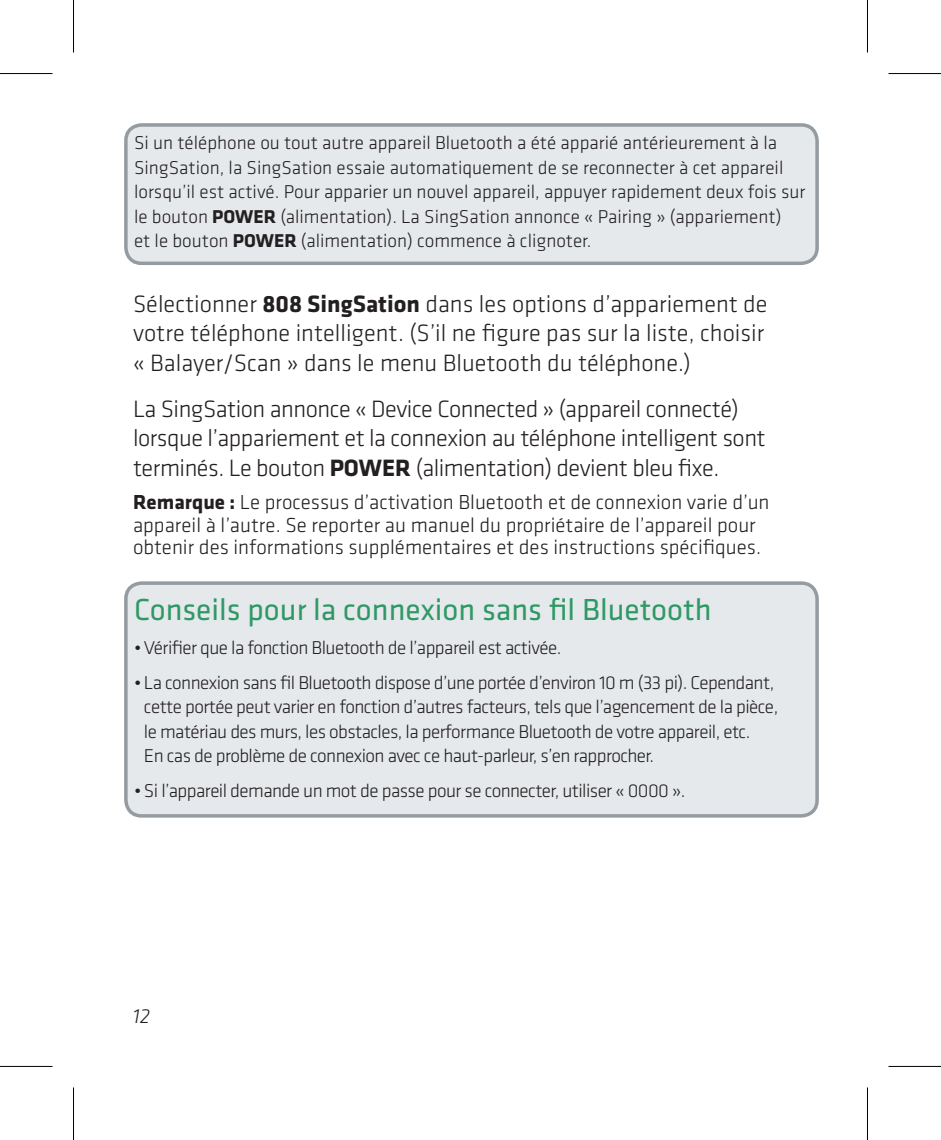
<style>
.page{position:relative;width:941px;height:1140px;background:#fff}
.page>*{position:absolute;margin:0;border:0;box-sizing:border-box;transform-origin:0 0}
.t1{font:31.5px "Klavika";color:#2f9966}
.t2{font:300 24.5px/29.8px "Klavika";letter-spacing:-.02em;color:#231f20}
.t3{font:300 24.5px/29.8px "Klavika";color:#231f20}
.t4{font:300 21px/22.8px "Klavika";color:#231f20}
.t5{font:italic 300 21px "Klavika";color:#231f20}
.t6{font:300 19.25px/24.5px "Klavika";letter-spacing:-.03em;color:#231f20}
.t7{font:300 19.25px/24.5px "Klavika";color:#231f20}
.s1{font-weight:700}
</style>
<div class="page">
<div style="left:126px;top:125px;width:691px;height:138px;background:#e6e9eb;border-radius:16px"></div>
<div style="left:124px;top:123px;width:695px;height:142px;border:4px solid #959ca1;border-radius:16px"></div>
<div style="left:126px;top:583px;width:691px;height:232px;background:#e6e9eb;border-radius:16px"></div>
<div style="left:124px;top:581px;width:695px;height:236px;border:4px solid #959ca1;border-radius:16px"></div>
<div style="left:0;top:71px;width:52px;height:5px;background:#f8f8f8"></div>
<div style="left:888px;top:71px;width:53px;height:5px;background:#f8f8f8"></div>
<svg style="left:0;top:1066px;width:52px;height:1px"></svg>
<svg style="left:888px;top:1066px;width:53px;height:1px"></svg>
<hr style="left:0;top:73px;width:52px;height:1px;background:#000">
<hr style="left:888px;top:73px;width:53px;height:1px;background:#000">
<hr style="left:0;top:1065px;width:52px;height:1px;background:#000">
<hr style="left:888px;top:1065px;width:53px;height:1px;background:#000">
<hr style="left:73px;top:0;width:1px;height:53px;background:#000">
<hr style="left:73px;top:1087px;width:1px;height:52px;background:#000">
<hr style="left:867px;top:0;width:1px;height:53px;background:#000">
<hr style="left:867px;top:1087px;width:1px;height:52px;background:#000">
<p class="t7" style="left:134px;top:130px;width:673px">Si un téléphone ou tout autre appareil Bluetooth a été apparié antérieurement à la SingSation, la SingSation essaie automatiquement de se reconnecter à cet appareil lorsqu’il est activé. Pour apparier un nouvel appareil, appuyer rapidement deux fois sur le bouton <span class="s1">POWER</span> (alimentation). La SingSation annonce « Pairing » (appariement)<br>et le bouton <span class="s1">POWER</span> (alimentation) commence à clignoter.</p>
<p class="t3" style="left:133px;top:288px;width:636px">Sélectionner <span class="s1">808 SingSation</span> dans les options d’appariement de votre téléphone intelligent. (S’il ne figure pas sur la liste, choisir « Balayer/Scan » dans le menu Bluetooth du téléphone.)</p>
<p class="t2" style="left:133px;top:393px;width:634px">La SingSation annonce « Device Connected » (appareil connecté) lorsque l’appariement et la connexion au téléphone intelligent sont terminés. Le bouton <span class="s1">POWER</span> (alimentation) devient bleu fixe.</p>
<p class="t4" style="left:133px;top:490px;width:638px"><span class="s1">Remarque :</span> Le processus d’activation Bluetooth et de connexion varie d’un appareil à l’autre. Se reporter au manuel du propriétaire de l’appareil pour obtenir des informations supplémentaires et des instructions spécifiques.</p>
<h1 class="t1" style="left:134px;top:588px;width:579px">Conseils pour la connexion sans fil Bluetooth</h1>
<p class="t6" style="left:134px;top:635px;width:429px">• Vérifier que la fonction Bluetooth de l’appareil est activée.</p>
<p class="t6" style="left:144px;top:669px;width:636px;text-indent:-10px">• La connexion sans fil Bluetooth dispose d’une portée d’environ 10 m (33 pi). Cependant, cette portée peut varier en fonction d’autres facteurs, tels que l’agencement de la pièce, le matériau des murs, les obstacles, la performance Bluetooth de votre appareil, etc.<br>En cas de problème de connexion avec ce haut-parleur, s’en rapprocher.</p>
<p class="t6" style="left:134px;top:777px;width:553px">• Si l’appareil demande un mot de passe pour se connecter, utiliser « 0000 ».</p>
<p class="t5" style="left:133px;top:1002px;width:19px">12</p>
</div>
